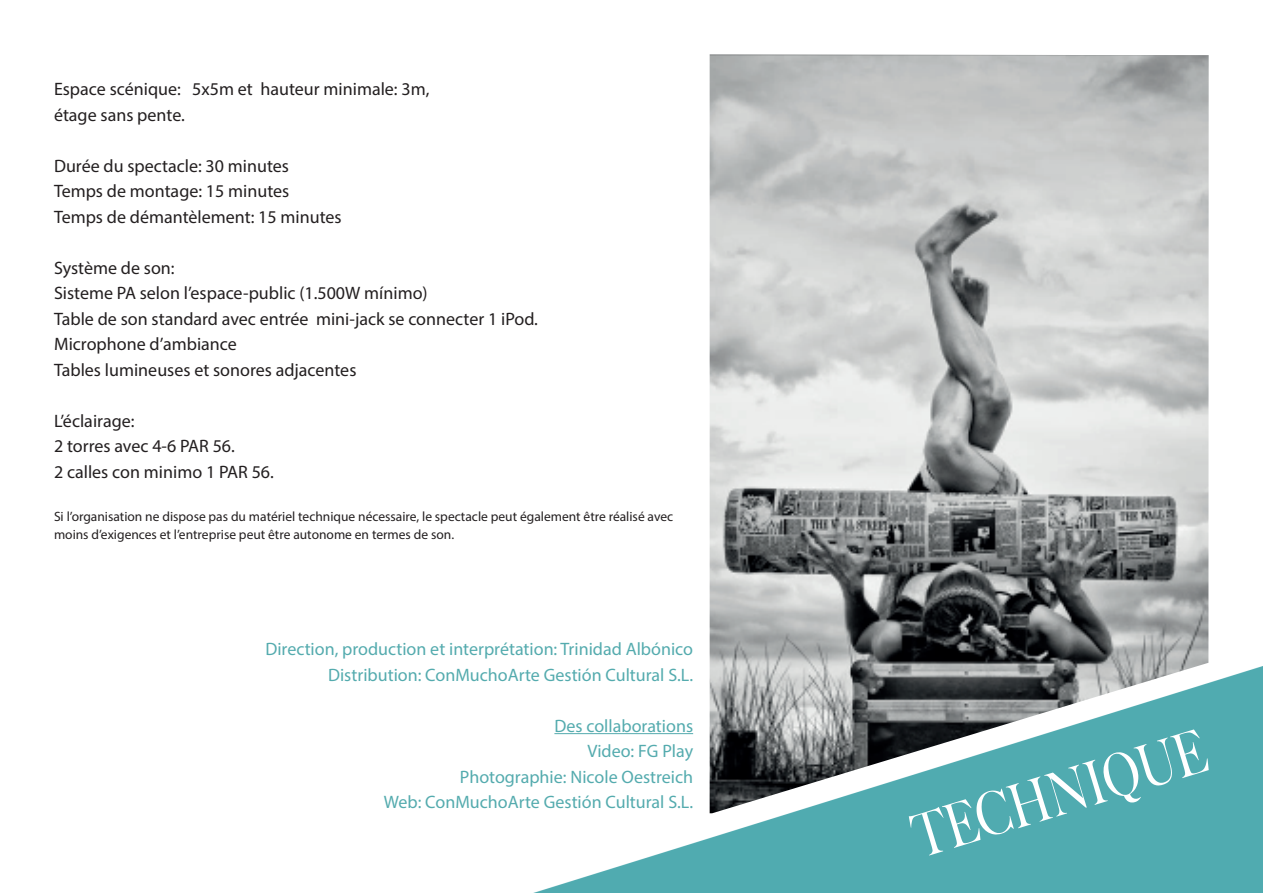
<style>
.page{position:relative;width:1263px;height:893px;background:#fff}
.page>*{position:absolute;margin:0;border:0;box-sizing:border-box;transform-origin:0 0}
.t1{font:500 60px "Big Caslon";color:#fff;scale:.75 1}
.t2{font:18px/25.5px "Myriad Pro";color:#231f20}
.t3{font:18px/25.5px "Myriad Pro";color:#54abae;text-align:right}
.t4{font:13.5px/18px "Myriad Pro";color:#231f20}
</style>
<div class="page">
<img style="left:533px;top:666px;width:730px;height:227px">
<img style="left:710px;top:54px;width:499px;height:759px">
<hr style="left:554px;top:733px;width:139px;height:1px;background:#54abae">
<p class="t2" style="left:54px;top:76px;width:377px">Espace scénique: 5x5m et hauteur minimale: 3m, étage sans pente.</p>
<p class="t2" style="left:54px;top:153px;width:289px">Durée du spectacle: 30 minutes<br>Temps de montage: 15 minutes<br>Temps de démantèlement: 15 minutes</p>
<p class="t2" style="left:54px;top:255px;width:485px">Système de son:<br>Sisteme PA selon l’espace-public (1.500W mínimo)<br>Table de son standard avec entrée mini-jack se connecter 1 iPod.<br>Microphone d’ambiance<br>Tables lumineuses et sonores adjacentes</p>
<p class="t2" style="left:54px;top:408px;width:221px">L’éclairage:<br>2 torres avec 4-6 PAR 56.<br>2 calles con minimo 1 PAR 56.</p>
<p class="t4" style="left:54px;top:507px;width:621px">Si l’organisation ne dispose pas du matériel technique nécessaire, le spectacle peut également être réalisé avec moins d’exigences et l’entreprise peut être autonome en termes de son.</p>
<p class="t3" style="left:265px;top:636px;width:429px">Direction, production et interprétation: Trinidad Albónico<br>Distribution: ConMuchoArte Gestión Cultural S.L.</p>
<p class="t3" style="left:384px;top:713px;width:311px">Des collaborations<br>Video: FG Play<br>Photographie: Nicole Oestreich<br>Web: ConMuchoArte Gestión Cultural S.L.</p>
<h1 class="t1" style="left:900px;top:791px;width:407px;rotate:-17deg">TECHNIQUE</h1>
</div>
